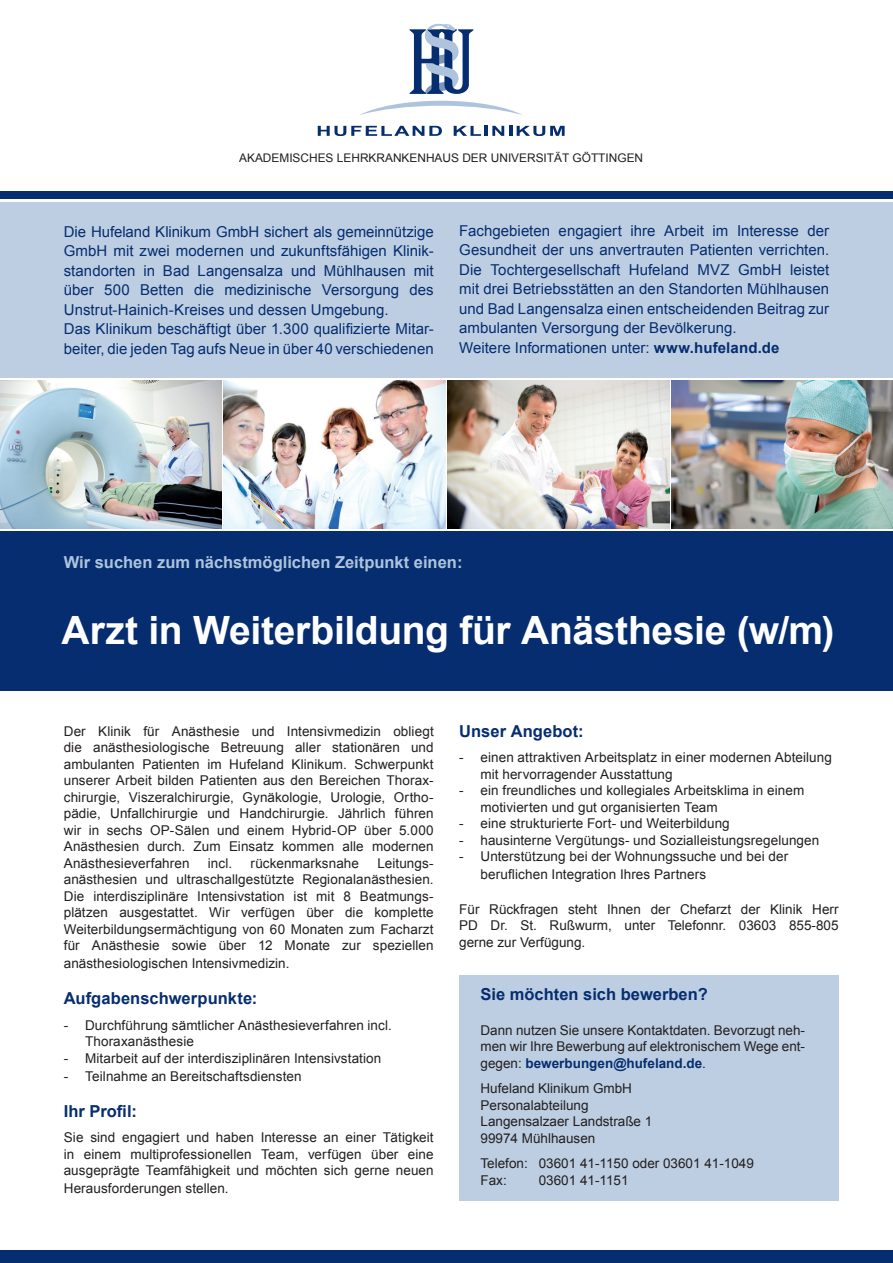
<style>
.page{position:relative;width:893px;height:1263px;background:#fff}
.page>*{position:absolute;margin:0;border:0;box-sizing:border-box;transform-origin:0 0}
.t1{font:700 39px "Arial";letter-spacing:-.01em;color:#fff}
.Überschrift_Anzeige{font:700 16.5px "Arial";color:#052d6f}
.t2{font:700 16.5px "Arial";color:#aec4dc}
.t3{font:15px/19.5px "Arial";letter-spacing:.005em;color:#052d6f;text-align:justify}
.Text_Stichpunkte{font:13.5px/16.5px "Arial";letter-spacing:.005em;color:#231f20;text-align:justify}
.Überschrift_Anzeige-2{font:13.5px/16.5px "Arial";letter-spacing:.005em;color:#231f20;text-align:justify}
.t4{font:11.85px "Arial";color:#231f20}
.s1{font-weight:700}
.s2{font-weight:700;color:#052d6f}
</style>
<div class="page">
<svg style="left:360px;top:101px;width:162px;height:14px"></svg>
<svg style="left:318px;top:126px;width:124px;height:10px"></svg>
<svg style="left:454px;top:126px;width:111px;height:10px"></svg>
<svg style="left:409px;top:24px;width:64px;height:70px"></svg>
<div style="left:0;top:191px;width:893px;height:9px;background:#052d6f"></div>
<div style="left:0;top:202px;width:893px;height:176px;background:#bdcee2"></div>
<img style="left:0;top:381px;width:221px;height:148px">
<img style="left:224px;top:381px;width:221px;height:148px">
<img style="left:448px;top:381px;width:221px;height:148px">
<img style="left:672px;top:381px;width:221px;height:148px">
<div style="left:0;top:531px;width:893px;height:160px;background:#052d6f"></div>
<div style="left:0;top:1250px;width:893px;height:13px;background:#052d6f"></div>
<div style="left:459px;top:975px;width:379px;height:225px;background:#bdcee2"></div>
<p class="t4" style="left:239px;top:151px;width:405px">AKADEMISCHES LEHRKRANKENHAUS DER UNIVERSITÄT GÖTTINGEN</p>
<p class="t3" style="left:64px;top:222px;width:371px">Die Hufeland Klinikum GmbH sichert als gemeinnützige GmbH mit zwei modernen und zukunftsfähigen Klinik&shy;standorten in Bad Langensalza und Mühlhausen mit über 500 Betten die medizinische Versorgung des Unstrut-Hainich-Kreises und dessen Umgebung.</p>
<p class="t3" style="left:64px;top:319px;width:371px">Das Klinikum beschäftigt über 1.300 qualifizierte Mitar&shy;beiter, die jeden Tag aufs Neue in über 40 verschiedenen</p>
<p class="t3" style="left:459px;top:221px;width:371px">Fachgebieten engagiert ihre Arbeit im Interesse der Gesundheit der uns anvertrauten Patienten verrichten.<br>Die Tochtergesellschaft Hufeland MVZ GmbH leistet mit drei Betriebsstätten an den Standorten Mühlhausen und Bad Langensalza einen entscheidenden Beitrag zur ambulanten Versorgung der Bevölkerung.</p>
<p class="t3" style="left:459px;top:338px;width:322px">Weitere Informationen unter: <span class="s1">www.hufeland.de</span></p>
<p class="t2" style="left:64px;top:551px;width:400px">Wir suchen zum nächstmöglichen Zeitpunkt einen:</p>
<p class="t1" style="left:62px;top:604px;width:774px">Arzt in Weiterbildung für Anästhesie (w/m)</p>
<p class="Text_Stichpunkte" style="left:64px;top:723px;width:371px">Der Klinik für Anästhesie und Intensivmedizin obliegt die anästhesiologische Betreuung aller stationären und ambulanten Patienten im Hufeland Klinikum. Schwerpunkt unserer Arbeit bilden Patienten aus den Bereichen Thorax&shy;chirurgie, Viszeralchirurgie, Gynäkologie, Urologie, Ortho&shy;pädie, Unfallchirurgie und Handchirurgie. Jährlich führen wir in sechs OP-Sälen und einem Hybrid-OP über 5.000<br>Anästhesien durch. Zum Einsatz kommen alle modernen Anästhesieverfahren</p>
<p class="Text_Stichpunkte" style="left:208px;top:855px;width:26px">incl.</p>
<p class="Text_Stichpunkte" style="left:251px;top:855px;width:110px">rückenmarksnahe</p>
<p class="Text_Stichpunkte" style="left:64px;top:855px;width:371px;text-indent:314px">Leitungs&shy;anästhesien und ultraschallgestützte Regionalanästhesien.<br>Die interdisziplinäre Intensivstation ist mit 8 Beatmungs&shy;plätzen ausgestattet. Wir verfügen über die komplette Weiterbildungsermächtigung von 60 Monaten zum Facharzt für Anästhesie sowie über 12 Monate zur speziellen</p>
<p class="Text_Stichpunkte" style="left:64px;top:955px;width:227px">anästhesiologischen Intensivmedizin.</p>
<p class="Überschrift_Anzeige" style="left:64px;top:987px;width:195px">Aufgabenschwerpunkte:</p>
<p class="Text_Stichpunkte" style="left:85px;top:1017px;width:308px;text-indent:-21px">- Durchführung sämtlicher Anästhesieverfahren incl.<br>Thoraxanästhesie</p>
<p class="Text_Stichpunkte" style="left:64px;top:1050px;width:319px">- Mitarbeit auf der interdisziplinären Intensivstation</p>
<p class="Text_Stichpunkte" style="left:64px;top:1068px;width:239px">- Teilnahme an Bereitschaftsdiensten</p>
<p class="Überschrift_Anzeige" style="left:64px;top:1100px;width:75px">Ihr Profil:</p>
<p class="Überschrift_Anzeige-2" style="left:64px;top:1129px;width:371px">Sie sind engagiert und haben Interesse an einer Tätigkeit in einem multiprofessionellen Team, verfügen über eine ausgeprägte Teamfähigkeit und möchten sich gerne neuen</p>
<p class="Überschrift_Anzeige-2" style="left:64px;top:1180px;width:166px">Herausforderungen stellen.</p>
<p class="Überschrift_Anzeige" style="left:459px;top:720px;width:126px">Unser Angebot:</p>
<p class="Text_Stichpunkte" style="left:480px;top:749px;width:353px;text-indent:-21px">- einen attraktiven Arbeitsplatz in einer modernen Abteilung mit hervorragender Ausstattung</p>
<p class="Text_Stichpunkte" style="left:480px;top:782px;width:325px;text-indent:-21px">- ein freundliches und kollegiales Arbeitsklima in einem motivierten und gut organisierten Team</p>
<p class="Text_Stichpunkte" style="left:459px;top:815px;width:272px">- eine strukturierte Fort- und Weiterbildung</p>
<p class="Text_Stichpunkte" style="left:459px;top:832px;width:362px">- hausinterne Vergütungs- und Sozialleistungsregelungen</p>
<p class="Text_Stichpunkte" style="left:480px;top:847px;width:309px;line-height:18px;text-indent:-21px">- Unterstützung bei der Wohnungssuche und bei der beruflichen Integration Ihres Partners</p>
<p class="Text_Stichpunkte" style="left:459px;top:901px;width:381px">Für Rückfragen steht Ihnen der Chefarzt der Klinik Herr PD Dr. St. Rußwurm, unter Telefonnr. 03603 855-805 gerne zur Verfügung.</p>
<p class="Überschrift_Anzeige" style="left:480px;top:983px;width:229px">Sie möchten sich bewerben?</p>
<p class="Text_Stichpunkte" style="left:480px;top:1022px;width:326px">Dann nutzen Sie unsere Kontaktdaten. Bevorzugt neh&shy;men wir Ihre Bewerbung auf elektronischem Wege ent&shy;gegen: <span class="s2">bewerbungen@hufeland.de</span>.</p>
<p class="Text_Stichpunkte" style="left:480px;top:1080px;width:153px">Hufeland Klinikum GmbH</p>
<p class="Text_Stichpunkte" style="left:480px;top:1097px;width:110px">Personalabteilung</p>
<p class="Text_Stichpunkte" style="left:480px;top:1113px;width:173px">Langensalzaer Landstraße 1</p>
<p class="Text_Stichpunkte" style="left:480px;top:1130px;width:116px">99974 Mühlhausen</p>
<p class="Text_Stichpunkte" style="left:480px;top:1155px;width:275px">Telefon: 03601 41-1150 oder 03601 41-1049</p>
<p class="Text_Stichpunkte" style="left:480px;top:1172px;width:28px">Fax:</p>
<p class="Text_Stichpunkte" style="left:539px;top:1172px;width:91px">03601 41-1151</p>
</div>
